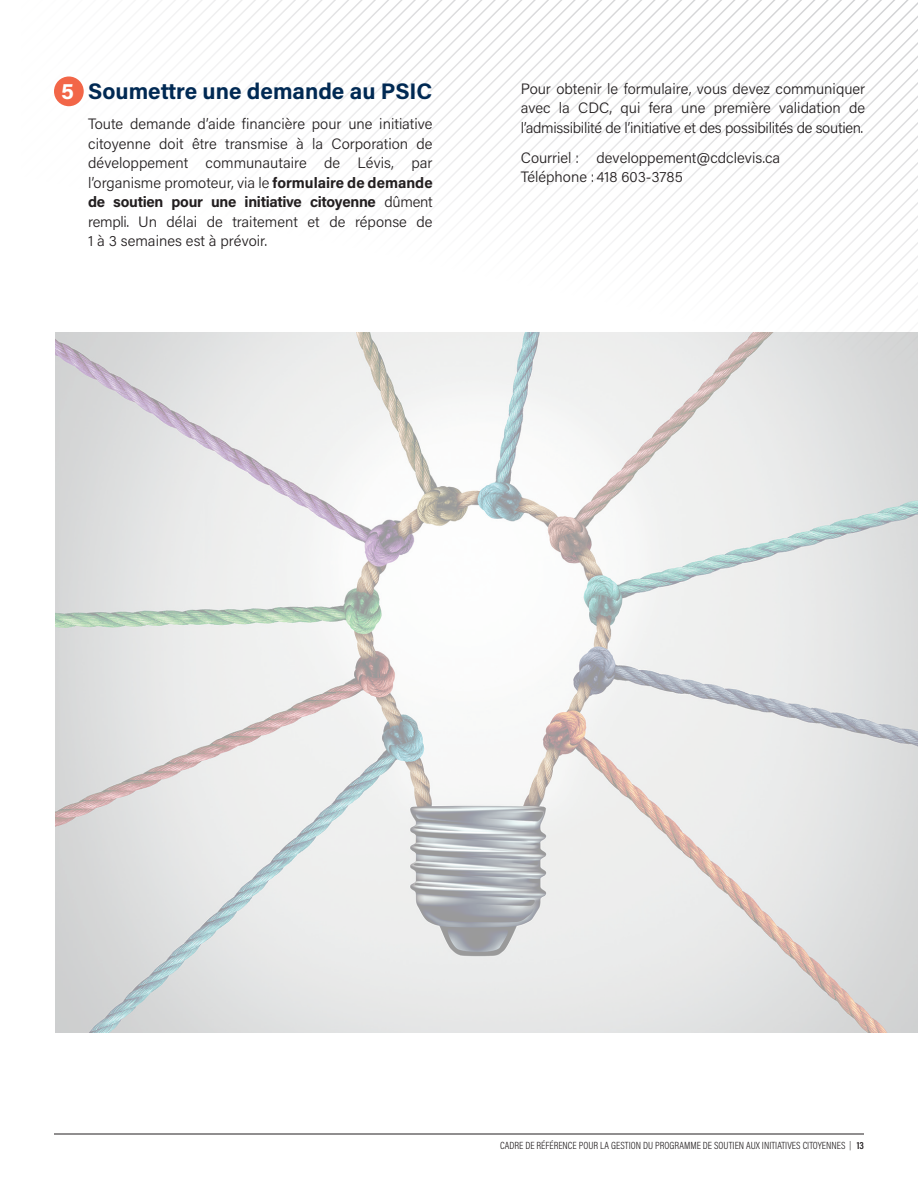
<style>
.page{position:relative;width:918px;height:1188px;background:#fff}
.page>*{position:absolute;margin:0;border:0;box-sizing:border-box;transform-origin:0 0}
.t1{font:700 22.5px "Acumin Pro";color:#002953}
.t2{font:300 15px/19.5px "Acumin Pro";color:#231f20;text-align:justify}
.t3{font:300 10.5px "Acumin Pro Cond";color:#231f20}
.s1{color:#fff}
.s2{font-weight:700}
.s3{font-size:9px}
.s4{font-weight:600}
</style>
<div class="page">
<hr style="left:54px;top:1134px;width:810px;height:1px;background:#231f20">
<svg style="left:612px;top:0;width:13px;height:333px"></svg>
<svg style="left:625px;top:0;width:293px;height:333px"></svg>
<svg style="left:638px;top:13px;width:280px;height:320px"></svg>
<svg style="left:652px;top:30px;width:266px;height:303px"></svg>
<svg style="left:665px;top:47px;width:253px;height:286px"></svg>
<svg style="left:678px;top:64px;width:240px;height:269px"></svg>
<svg style="left:692px;top:81px;width:226px;height:252px"></svg>
<svg style="left:705px;top:98px;width:213px;height:235px"></svg>
<svg style="left:718px;top:115px;width:200px;height:218px"></svg>
<svg style="left:732px;top:132px;width:186px;height:201px"></svg>
<svg style="left:745px;top:149px;width:173px;height:184px"></svg>
<svg style="left:758px;top:166px;width:160px;height:167px"></svg>
<div style="left:54px;top:77px;width:30px;height:29px;background:#f26648;border-radius:50%"></div>
<img style="left:56px;top:333px;width:862px;height:699px">
<h1 class="t1" style="left:61px;top:75px;width:373px"><span class="s1">5</span> Soumettre une demande au PSIC</h1>
<p class="t2" style="left:88px;top:114px;width:346px">Toute demande d’aide financière pour une initiative citoyenne doit être transmise à la Corporation de développement communautaire de Lévis, par l’organisme promoteur, via le <span class="s2">formulaire de demande de soutien pour une initiative citoyenne</span> dûment rempli. Un délai de traitement et de réponse de 1 à 3 semaines est à prévoir.</p>
<p class="t2" style="left:521px;top:78px;width:346px">Pour obtenir le formulaire, vous devez communiquer avec la CDC, qui fera une première validation de l’admissibilité de l’initiative et des possibilités de soutien.</p>
<p class="t2" style="left:521px;top:147px;width:261px">Courriel : developpement@cdclevis.ca<br>Téléphone :418 603-3785</p>
<p class="t3" style="left:500px;top:1139px;width:365px">CADRE DE RÉFÉRENCE POUR LA GESTION DU PROGRAMME DE SOUTIEN AUX INITIATIVES CITOYENNES <span class="s3">|</span> <span class="s4">13</span></p>
</div>
